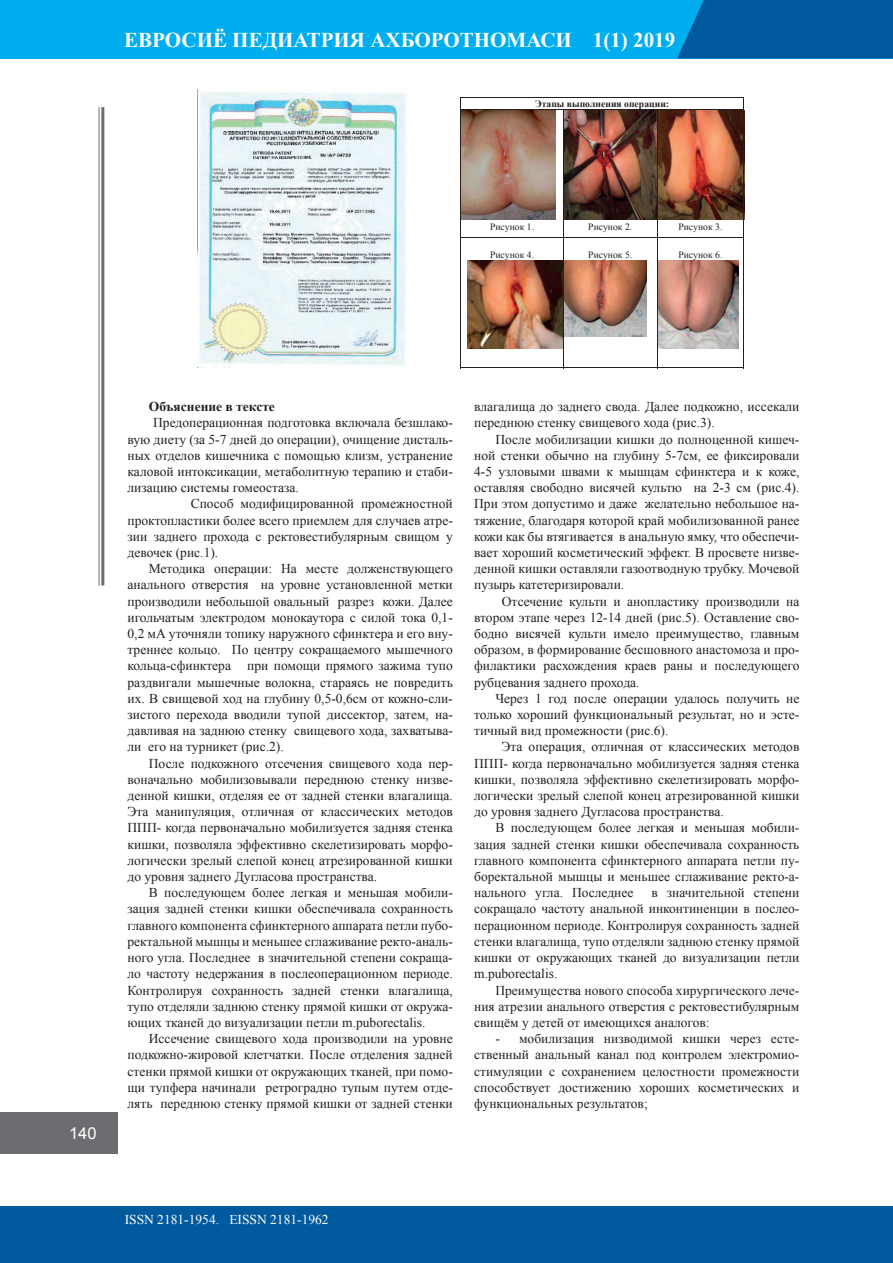
<style>
.page{position:relative;width:893px;height:1263px;background:#fff}
.page>*{position:absolute;margin:0;border:0;box-sizing:border-box;transform-origin:0 0}
.t1{font:700 21px "Times New Roman";color:#fff}
.t2{font:16.95px "Times New Roman";color:#231f20}
.t3{font:16.5px "Arial";color:#fff}
.t4{font:13.5px/16.2px "Times New Roman";color:#231f20;text-align:justify}
.t5{font:13.5px "Times New Roman";color:#fff}
.t6{font:700 13.5px "Times New Roman";color:#231f20}
.t7{font:9.6px "Times New Roman";color:#231f20}
.t8{font:700 9.6px "Times New Roman";color:#231f20}
</style>
<div class="page">
<hr style="left:99px;top:107px;width:1px;height:478px;background:#6c6d70">
<hr style="left:101px;top:107px;width:3px;height:478px;background:#6c6d70">
<div style="left:0;top:1112px;width:118px;height:41px;background:#6c6d70"></div>
<div style="left:0;top:1206px;width:893px;height:57px;background:#015a9d"></div>
<div style="left:0;top:0;width:893px;height:59px;background:#00aeef"></div>
<svg style="left:677px;top:0;width:216px;height:59px;background:#0060a3"></svg>
<img style="left:461px;top:111px;width:95px;height:108px">
<img style="left:565px;top:110px;width:180px;height:109px">
<img style="left:467px;top:261px;width:96px;height:87px">
<img style="left:565px;top:261px;width:81px;height:75px">
<img style="left:658px;top:261px;width:80px;height:87px">
<img style="left:197px;top:90px;width:209px;height:278px">
<hr style="left:460px;top:98px;width:284px;height:1px;background:#231f20">
<hr style="left:460px;top:110px;width:284px;height:1px;background:#231f20">
<hr style="left:460px;top:110px;width:1px;height:127px;background:#231f20">
<hr style="left:563px;top:110px;width:1px;height:127px;background:#231f20">
<hr style="left:657px;top:110px;width:1px;height:127px;background:#231f20">
<hr style="left:743px;top:110px;width:1px;height:127px;background:#231f20">
<hr style="left:460px;top:237px;width:284px;height:1px;background:#231f20">
<hr style="left:460px;top:238px;width:1px;height:130px;background:#231f20">
<hr style="left:460px;top:368px;width:103px;height:1px;background:#231f20">
<hr style="left:563px;top:238px;width:1px;height:130px;background:#231f20">
<hr style="left:564px;top:368px;width:93px;height:1px;background:#231f20">
<hr style="left:657px;top:238px;width:1px;height:130px;background:#231f20">
<hr style="left:657px;top:368px;width:86px;height:1px;background:#231f20">
<hr style="left:743px;top:238px;width:1px;height:130px;background:#231f20">
<h1 class="t1" style="left:124px;top:25px;width:552px">ЕВРОСИЁ ПЕДИАТРИЯ АХБОРОТНОМАСИ 1(1) 2019</h1>
<p class="t8" style="left:535px;top:97px;width:135px">Этапы выполнения операции:</p>
<p class="t7" style="left:490px;top:221px;width:46px">Рисунок 1.</p>
<p class="t7" style="left:588px;top:221px;width:46px">Рисунок 2.</p>
<p class="t7" style="left:678px;top:221px;width:46px">Рисунок 3.</p>
<p class="t7" style="left:490px;top:248px;width:46px">Рисунок 4.</p>
<p class="t7" style="left:588px;top:248px;width:46px">Рисунок 5.</p>
<p class="t7" style="left:678px;top:248px;width:46px">Рисунок 6.</p>
<p class="t3" style="left:69px;top:1123px;width:29px">140</p>
<p class="t6" style="left:149px;top:397px;width:128px">Объяснение в тексте</p>
<p class="t4" style="left:153px;top:415px;width:301px">Предоперационная подготовка включала безшлако-</p>
<p class="t4" style="left:128px;top:431px;width:327px">вую диету (за 5-7 дней до операции), очищение дисталь-</p>
<p class="t4" style="left:128px;top:447px;width:327px">ных отделов кишечника с помощью клизм, устранение</p>
<p class="t4" style="left:128px;top:463px;width:327px">каловой интоксикации, метаболитную терапию и стаби-</p>
<p class="t4" style="left:128px;top:479px;width:173px">лизацию системы гомеостаза.</p>
<p class="t4" style="left:191px;top:496px;width:264px">Способ модифицированной промежностной</p>
<p class="t4" style="left:128px;top:512px;width:327px">проктопластики более всего приемлем для случаев атре-</p>
<p class="t4" style="left:128px;top:528px;width:327px">зии заднего прохода с ректовестибулярным свищом у</p>
<p class="t4" style="left:128px;top:544px;width:92px">девочек (рис.1).</p>
<p class="t4" style="left:149px;top:560px;width:305px">Методика операции: На месте долженствующего</p>
<p class="t4" style="left:128px;top:577px;width:327px">анального отверстия на уровне установленной метки</p>
<p class="t4" style="left:128px;top:593px;width:327px">производили небольшой овальный разрез кожи. Далее</p>
<p class="t4" style="left:128px;top:609px;width:327px">игольчатым электродом монокаутора с силой тока 0,1-</p>
<p class="t4" style="left:128px;top:625px;width:327px">0,2 мА уточняли топику наружного сфинктера и его вну-</p>
<p class="t4" style="left:128px;top:641px;width:327px">треннее кольцо. По центру сокращаемого мышечного</p>
<p class="t4" style="left:128px;top:658px;width:327px">кольца-сфинктера при помощи прямого зажима тупо</p>
<p class="t4" style="left:128px;top:674px;width:327px">раздвигали мышечные волокна, стараясь не повредить</p>
<p class="t4" style="left:128px;top:690px;width:327px">их. В свищевой ход на глубину 0,5-0,6см от кожно-сли-</p>
<p class="t4" style="left:128px;top:706px;width:327px">зистого перехода вводили тупой диссектор, затем, на-</p>
<p class="t4" style="left:128px;top:722px;width:327px">давливая на заднюю стенку свищевого хода, захватыва-</p>
<p class="t4" style="left:128px;top:739px;width:158px">ли его на турникет (рис.2).</p>
<p class="t4" style="left:149px;top:755px;width:305px">После подкожного отсечения свищевого хода пер-</p>
<p class="t4" style="left:128px;top:771px;width:327px">воначально мобилизовывали переднюю стенку низве-</p>
<p class="t4" style="left:128px;top:787px;width:327px">денной кишки, отделяя ее от задней стенки влагалища.</p>
<p class="t4" style="left:128px;top:803px;width:327px">Эта манипуляция, отличная от классических методов</p>
<p class="t4" style="left:128px;top:820px;width:327px">ППП- когда первоначально мобилизуется задняя стенка</p>
<p class="t4" style="left:128px;top:836px;width:327px">кишки, позволяла эффективно скелетизировать морфо-</p>
<p class="t4" style="left:128px;top:852px;width:327px">логически зрелый слепой конец атрезированной кишки</p>
<p class="t4" style="left:128px;top:868px;width:251px">до уровня заднего Дугласова пространства.</p>
<p class="t4" style="left:149px;top:884px;width:305px">В последующем более легкая и меньшая мобили-</p>
<p class="t4" style="left:128px;top:901px;width:327px">зация задней стенки кишки обеспечивала сохранность</p>
<p class="t4" style="left:128px;top:917px;width:327px">главного компонента сфинктерного аппарата петли пубо-</p>
<p class="t4" style="left:128px;top:933px;width:327px">ректальной мышцы и меньшее сглаживание ректо-аналь-</p>
<p class="t4" style="left:128px;top:949px;width:327px">ного угла. Последнее в значительной степени сокраща-</p>
<p class="t4" style="left:128px;top:965px;width:327px">ло частоту недержания в послеоперационном периоде.</p>
<p class="t4" style="left:128px;top:982px;width:327px">Контролируя сохранность задней стенки влагалища,</p>
<p class="t4" style="left:128px;top:998px;width:327px">тупо отделяли заднюю стенку прямой кишки от окружа-</p>
<p class="t4" style="left:128px;top:1014px;width:299px">ющих тканей до визуализации петли m.puborectalis.</p>
<p class="t4" style="left:149px;top:1030px;width:305px">Иссечение свищевого хода производили на уровне</p>
<p class="t4" style="left:128px;top:1046px;width:327px">подкожно-жировой клетчатки. После отделения задней</p>
<p class="t4" style="left:128px;top:1063px;width:327px">стенки прямой кишки от окружающих тканей, при помо-</p>
<p class="t4" style="left:128px;top:1079px;width:327px">щи тупфера начинали ретроградно тупым путем отде-</p>
<p class="t4" style="left:128px;top:1095px;width:327px">лять переднюю стенку прямой кишки от задней стенки</p>
<p class="t4" style="left:474px;top:398px;width:327px">влагалища до заднего свода. Далее подкожно, иссекали переднюю стенку свищевого хода (рис.3).</p>
<p class="t4" style="left:474px;top:431px;width:327px;text-indent:21px">После мобилизации кишки до полноценной кишеч&shy;ной стенки обычно на глубину 5-7см, ее фиксировали 4-5 узловыми швами к мышцам сфинктера и к коже, оставляя свободно висячей культю на 2-3 см (рис.4).<br>При этом допустимо и даже желательно небольшое на&shy;тяжение, благодаря которой край мобилизованной ранее кожи как бы втягивается в анальную ямку, что обеспечи&shy;вает хороший косметический эффект. В просвете низве&shy;денной кишки оставляли газоотводную трубку. Мочевой пузырь катетеризировали.</p>
<p class="t4" style="left:474px;top:593px;width:327px;text-indent:28px">Отсечение культи и анопластику производили на втором этапе через 12-14 дней (рис.5). Оставление сво&shy;бодно висячей культи имело преимущество, главным образом, в формирование бесшовного анастомоза и про&shy;филактики расхождения краев раны и последующего рубцевания заднего прохода.</p>
<p class="t4" style="left:474px;top:690px;width:327px;text-indent:21px">Через 1 год после операции удалось получить не только хороший функциональный результат, но и эсте&shy;тичный вид промежности (рис.6).</p>
<p class="t4" style="left:474px;top:739px;width:327px;text-indent:27px">Эта операция, отличная от классических методов ППП- когда первоначально мобилизуется задняя стенка кишки, позволяла эффективно скелетизировать морфо&shy;логически зрелый слепой конец атрезированной кишки до уровня заднего Дугласова пространства.</p>
<p class="t4" style="left:474px;top:820px;width:327px;text-indent:21px">В последующем более легкая и меньшая мобили&shy;зация задней стенки кишки обеспечивала сохранность главного компонента сфинктерного аппарата петли пу&shy;боректальной мышцы и меньшее сглаживание ректо-а&shy;нального угла. Последнее</p>
<p class="t4" style="left:474px;top:884px;width:327px;text-indent:177px">в значительной степени сокращало частоту анальной инконтиненции в послео&shy;перационном периоде. Контролируя сохранность задней стенки влагалища, тупо отделяли заднюю стенку прямой кишки от окружающих тканей до визуализации петли m.puborectalis.</p>
<p class="t4" style="left:474px;top:982px;width:327px;text-indent:21px">Преимущества нового способа хирургического лече&shy;ния атрезии анального отверстия с ректовестибулярным свищём у детей от имеющихся аналогов:</p>
<p class="t4" style="left:474px;top:1030px;width:327px;text-indent:21px">- мобилизация низводимой кишки через есте&shy;ственный анальный канал под контролем электромио&shy;стимуляции с сохранением целостности промежности способствует достижению хороших косметических и функциональных результатов;</p>
<p class="t2" style="left:472px;top:953px;width:18px">10</p>
<p class="t5" style="left:125px;top:1210px;width:206px">ISSN 2181-1954. EISSN 2181-1962</p>
</div>
